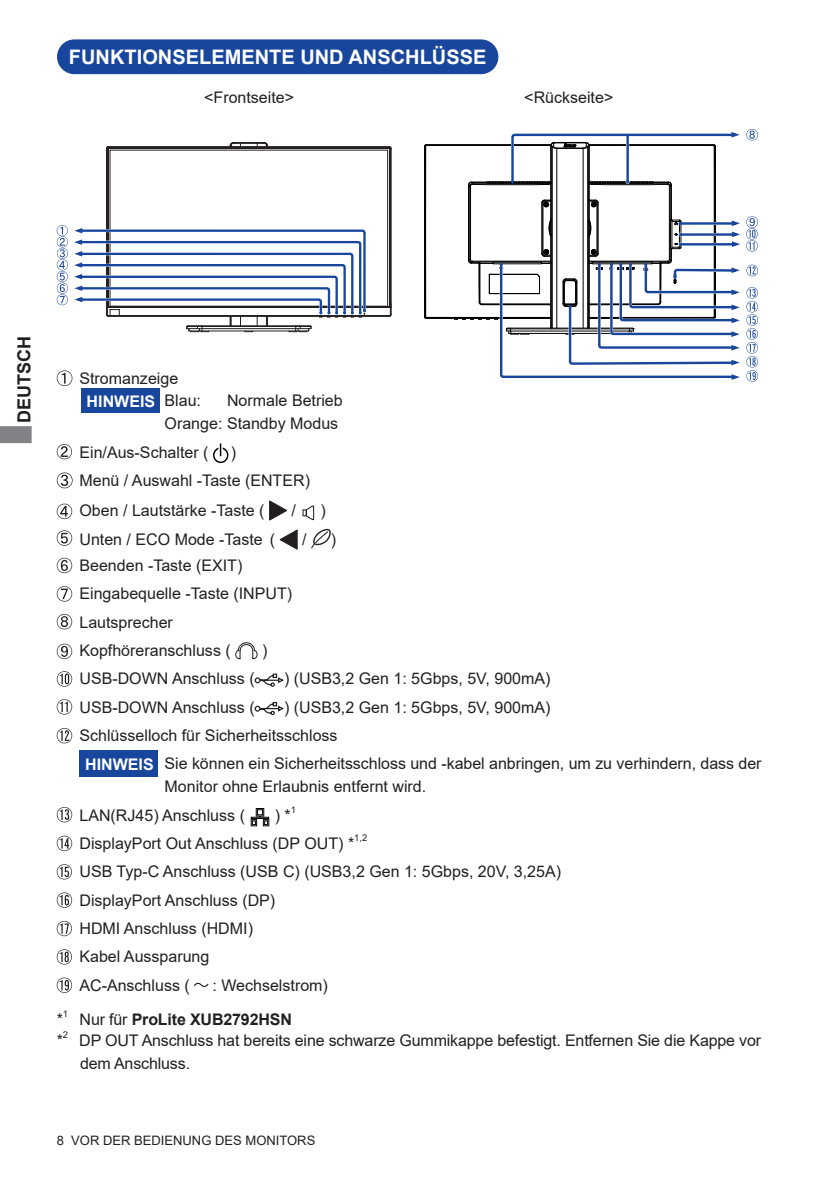
<style>
.page{position:relative;width:840px;height:1191px;background:#fff}
.page>*{position:absolute;margin:0;border:0;box-sizing:border-box;transform-origin:0 0}
.t1{font:700 20px "Arial";color:#fff}
.t2{font:700 18px "Arial";color:#231f20}
.t3{font:16px/28.4px "Arial";color:#231f20}
.t4{font:700 16px "Arial";letter-spacing:-.01em;color:#231f20}
.t5{font:700 16px "Arial";color:#fff}
.t6{font:13px "Arial";color:#231f20}
.t7{font:9.4px "Arial";color:#231f20}
.s1{font-weight:400}
</style>
<div class="page">
<svg style="left:0;top:426px;width:32px;height:17px"></svg>
<svg style="left:57px;top:370px;width:15px;height:16px"></svg>
<svg style="left:57px;top:444px;width:15px;height:15px"></svg>
<svg style="left:57px;top:472px;width:15px;height:16px"></svg>
<svg style="left:57px;top:503px;width:15px;height:16px"></svg>
<svg style="left:269px;top:500px;width:18px;height:20px"></svg>
<svg style="left:302px;top:505px;width:12px;height:15px"></svg>
<svg style="left:57px;top:530px;width:15px;height:16px"></svg>
<svg style="left:279px;top:529px;width:18px;height:20px"></svg>
<svg style="left:311px;top:529px;width:19px;height:19px"></svg>
<svg style="left:57px;top:558px;width:15px;height:15px"></svg>
<svg style="left:57px;top:586px;width:15px;height:15px"></svg>
<svg style="left:57px;top:614px;width:15px;height:15px"></svg>
<svg style="left:57px;top:643px;width:15px;height:16px"></svg>
<svg style="left:235px;top:642px;width:22px;height:17px"></svg>
<svg style="left:57px;top:671px;width:15px;height:15px"></svg>
<svg style="left:255px;top:673px;width:29px;height:13px"></svg>
<svg style="left:57px;top:699px;width:15px;height:15px"></svg>
<svg style="left:255px;top:702px;width:29px;height:12px"></svg>
<svg style="left:57px;top:728px;width:15px;height:15px"></svg>
<svg style="left:57px;top:807px;width:15px;height:15px"></svg>
<svg style="left:251px;top:808px;width:18px;height:18px"></svg>
<svg style="left:57px;top:835px;width:15px;height:16px"></svg>
<svg style="left:57px;top:864px;width:15px;height:15px"></svg>
<svg style="left:57px;top:892px;width:15px;height:15px"></svg>
<svg style="left:57px;top:921px;width:15px;height:15px"></svg>
<svg style="left:57px;top:949px;width:15px;height:15px"></svg>
<svg style="left:57px;top:977px;width:15px;height:16px"></svg>
<svg style="left:194px;top:982px;width:14px;height:5px"></svg>
<div style="left:81px;top:388px;width:78px;height:25px;background:#18469d"></div>
<div style="left:79px;top:750px;width:79px;height:26px;background:#18469d"></div>
<div style="left:213px;top:447px;width:15px;height:16px;border:1px solid #000;border-radius:50%"></div>
<svg style="left:218px;top:443px;width:5px;height:13px"></svg>
<svg style="left:220px;top:443px;width:1px;height:13px"></svg>
<div style="left:58px;top:40px;width:439px;height:34px;background:#18469d;border-radius:17px"></div>
<div style="left:57px;top:39px;width:441px;height:35px;border:1px solid #18469d;border-radius:17px"></div>
<svg style="left:424px;top:129px;width:333px;height:253px"></svg>
<svg style="left:57px;top:142px;width:334px;height:190px"></svg>
<p class="t1" style="left:69px;top:43px;width:419px">FUNKTIONSELEMENTE UND ANSCHLÜSSE</p>
<p class="t3" style="left:204px;top:83px;width:91px">&lt;Frontseite&gt;</p>
<p class="t3" style="left:524px;top:83px;width:90px">&lt;Rückseite&gt;</p>
<p class="t2" style="left:11px;top:422px;width:88px;rotate:-90deg">DEUTSCH</p>
<p class="t3" style="left:164px;top:367px;width:38px;line-height:22.6px;text-indent:-85px">Stromanzeige<br>Blau:</p>
<p class="t3" style="left:164px;top:389px;width:179px;line-height:22.6px;text-align:right">Normale Betrieb<br>Orange: Standby Modus</p>
<p class="t3" style="left:79px;top:437px;width:130px">Ein/Aus-Schalter (</p>
<p class="t5" style="left:87px;top:390px;width:70px">HINWEIS</p>
<p class="t3" style="left:79px;top:437px;width:232px;line-height:29px;text-indent:151px">)<br>Menü / Auswahl -Taste (ENTER)<br>Oben / Lautstärke -Taste (</p>
<p class="t3" style="left:291px;top:495px;width:6px">/</p>
<p class="t3" style="left:320px;top:495px;width:7px">)</p>
<p class="t3" style="left:79px;top:525px;width:197px">Unten / ECO Mode -Taste (</p>
<p class="t3" style="left:302px;top:525px;width:6px">/</p>
<p class="t3" style="left:330px;top:525px;width:7px">)</p>
<p class="t3" style="left:79px;top:551px;width:214px">Beenden -Taste (EXIT)<br>Eingabequelle -Taste (INPUT)<br>Lautsprecher<br>Kopfhöreranschluss (</p>
<p class="t3" style="left:262px;top:636px;width:7px">)</p>
<p class="t3" style="left:79px;top:664px;width:177px">USB-DOWN Anschluss (</p>
<p class="t3" style="left:284px;top:664px;width:268px">) (USB3,2 Gen 1: 5Gbps, 5V, 900mA)</p>
<p class="t3" style="left:79px;top:693px;width:177px">USB-DOWN Anschluss (</p>
<p class="t3" style="left:284px;top:693px;width:268px">) (USB3,2 Gen 1: 5Gbps, 5V, 900mA)</p>
<p class="t3" style="left:79px;top:721px;width:259px">Schlüsselloch für Sicherheitsschloss</p>
<p class="t3" style="left:164px;top:749px;width:598px">Sie können ein Sicherheitsschloss und -kabel anbringen, um zu verhindern, dass der</p>
<p class="t3" style="left:79px;top:772px;width:348px;text-indent:85px">Monitor ohne Erlaubnis entfernt wird.<br>LAN(RJ45) Anschluss (</p>
<p class="t5" style="left:85px;top:753px;width:70px">HINWEIS</p>
<p class="t3" style="left:275px;top:801px;width:17px">) *</p>
<p class="t7" style="left:291px;top:803px;width:7px">1</p>
<p class="t3" style="left:79px;top:829px;width:276px">DisplayPort Out Anschluss (DP OUT) *</p>
<p class="t7" style="left:354px;top:831px;width:14px">1,2</p>
<p class="t3" style="left:79px;top:857px;width:483px">USB Typ-C Anschluss (USB C) (USB3,2 Gen 1: 5Gbps, 20V, 3,25A)<br>DisplayPort Anschluss (DP)<br>HDMI Anschluss (HDMI)<br>Kabel Aussparung<br>AC-Anschluss (</p>
<p class="t3" style="left:212px;top:970px;width:117px">: Wechselstrom)</p>
<p class="t3" style="left:57px;top:1004px;width:8px">*</p>
<p class="t7" style="left:63px;top:1007px;width:7px">1</p>
<p class="t4" style="left:80px;top:1007px;width:214px"><span class="s1">Nur für</span> ProLite XUB2792HSN</p>
<p class="t3" style="left:57px;top:1026px;width:8px">*</p>
<p class="t7" style="left:63px;top:1028px;width:7px">2</p>
<p class="t3" style="left:79px;top:1029px;width:683px;line-height:22.6px">DP OUT Anschluss hat bereits eine schwarze Gummikappe befestigt. Entfernen Sie die Kappe vor dem Anschluss.</p>
<p class="t6" style="left:57px;top:1131px;width:260px">8 VOR DER BEDIENUNG DES MONITORS</p>
</div>
